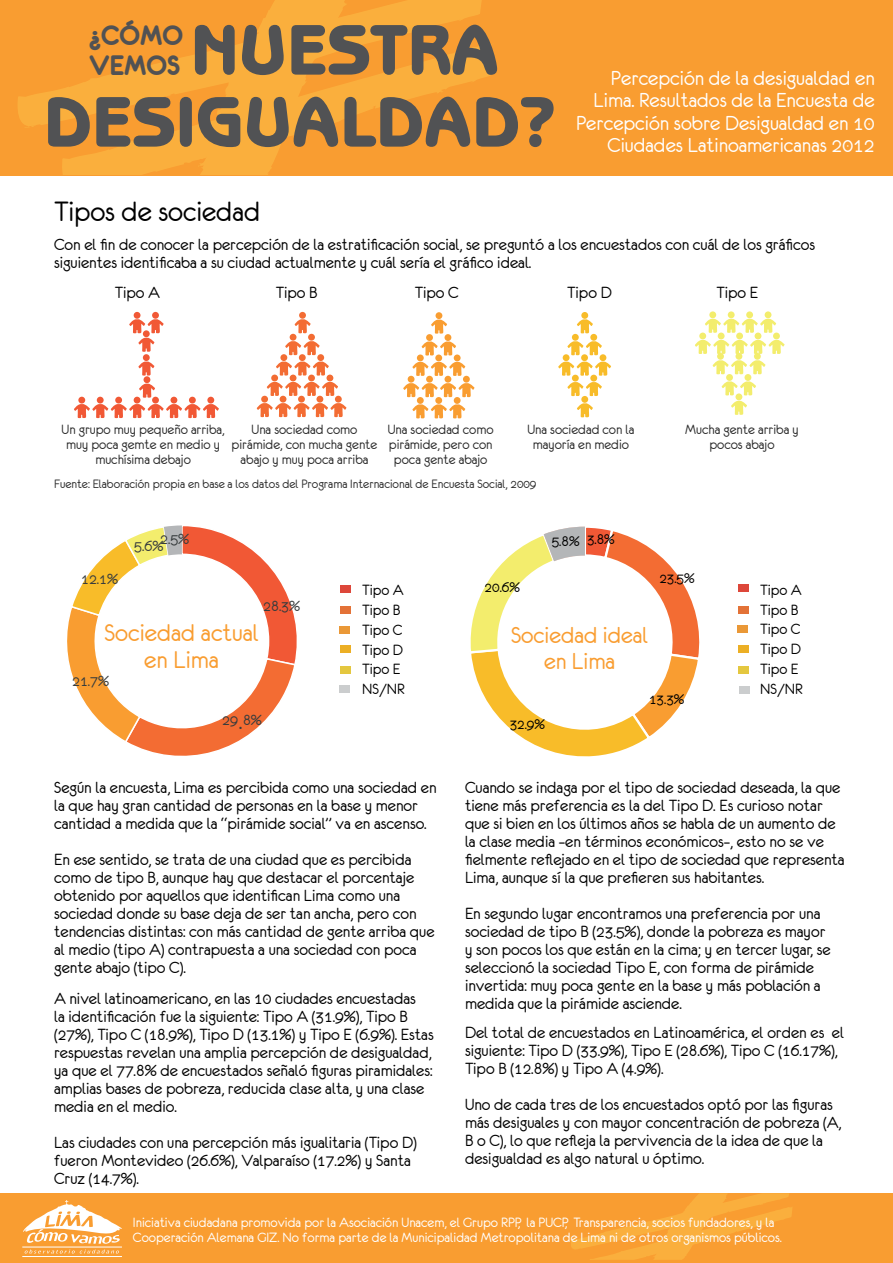
<style>
.page{position:relative;width:893px;height:1263px;background:#fff}
.page>*{position:absolute;margin:0;border:0;box-sizing:border-box;transform-origin:0 0}
.t1{font:800 72px/72px "Benguiat Gothic Std";color:#515254}
.t2{font:31.05px "Eurofurenceregular";color:#000}
.t3{font:30px/30px "Eurofurencebold";color:#515254}
.t4{font:27px/27px "Eurofurenceregular";color:#f99d31;text-align:center}
.t5{font:25.8px/25.8px "Eurofurenceregular";color:#f99d31;text-align:center}
.t6{font:22.5px/22.5px "Eurofurenceregular";color:#fff;text-align:right}
.t7{font:18px/18px "Eurofurenceregular";color:#000}
.t8{font:16.5px/19.8px "Eurofurenceregular";color:#000}
.t9{font:16.5px "Eurofurenceregular";color:#373c3d}
.t10{font:15.75px "Eurofurenceregular";color:#000}
.t11{font:15px/15px "Eurofurenceregular";color:#2b2b2b;text-align:center}
.t12{font:15px/15px "Eurofurenceregular";color:#fff}
.t13{font:13.5px "Eurofurenceregular";color:#2b2b2b}
.s1{font-family:"Calibri";font-size:19.95px}
</style>
<div class="page">
<div style="left:0;top:1193px;width:893px;height:70px;background:#f99d31"></div>
<svg style="left:23px;top:1200px;width:99px;height:53px"></svg>
<hr style="left:22px;top:1247px;width:100px;height:1px;background:#fff">
<hr style="left:22px;top:1256px;width:100px;height:1px;background:#fff">
<svg style="left:571px;top:1193px;width:221px;height:67px"></svg>
<div style="left:0;top:0;width:893px;height:175px;background:#f99d31"></div>
<svg style="left:18px;top:0;width:464px;height:127px"></svg>
<svg style="left:55px;top:42px;width:436px;height:133px"></svg>
<svg style="left:148px;top:0;width:261px;height:175px;fill:#faaf3d"></svg>
<svg style="left:470px;top:526px;width:230px;height:231px"></svg>
<svg style="left:558px;top:312px;width:53px;height:105px"></svg>
<svg style="left:403px;top:312px;width:72px;height:107px"></svg>
<svg style="left:256px;top:312px;width:91px;height:105px"></svg>
<svg style="left:695px;top:311px;width:90px;height:104px"></svg>
<svg style="left:74px;top:312px;width:145px;height:106px"></svg>
<svg style="left:67px;top:525px;width:230px;height:231px"></svg>
<div style="left:340px;top:585px;width:10px;height:8px;background:#dd473a"></div>
<div style="left:340px;top:606px;width:10px;height:8px;background:#e37237"></div>
<div style="left:340px;top:626px;width:10px;height:8px;background:#ea9837"></div>
<div style="left:340px;top:645px;width:10px;height:8px;background:#ecaf25"></div>
<div style="left:340px;top:666px;width:10px;height:8px;background:#e4c73f"></div>
<div style="left:340px;top:685px;width:10px;height:8px;background:#cbcdce"></div>
<div style="left:738px;top:584px;width:10px;height:8px;background:#dd473a"></div>
<div style="left:738px;top:606px;width:10px;height:8px;background:#e37237"></div>
<div style="left:738px;top:625px;width:10px;height:8px;background:#ea9837"></div>
<div style="left:738px;top:645px;width:10px;height:7px;background:#ecaf25"></div>
<div style="left:738px;top:666px;width:10px;height:7px;background:#e4c73f"></div>
<div style="left:739px;top:686px;width:11px;height:8px;background:#cbcdce"></div>
<h3 class="t3" style="left:89px;top:20px;width:95px">¿CÓMO<br>VEMOS</h3>
<h1 class="t1" style="left:44px;top:14px;width:514px;text-indent:147px">NUESTRA<br>DESIGUALDAD?</h1>
<h2 class="t2" style="left:54px;top:196px;width:208px">Tipos de sociedad</h2>
<p class="t6" style="left:576px;top:66px;width:300px">Percepción de la desigualdad en Lima. Resultados de la Encuesta de Percepción sobre Desigualdad en 10<br>Ciudades Latinoamericanas 2012</p>
<p class="t7" style="left:54px;top:236px;width:763px">Con el fin de conocer la percepción de la estratificación social, se preguntó a los encuestados con cuál de los gráficos siguientes identificaba a su ciudad actualmente y cuál sería el gráfico ideal.</p>
<p class="t7" style="left:115px;top:284px;width:47px">Tipo A</p>
<p class="t7" style="left:276px;top:284px;width:43px">Tipo B</p>
<p class="t7" style="left:415px;top:284px;width:45px">Tipo C</p>
<p class="t7" style="left:567px;top:284px;width:46px">Tipo D</p>
<p class="t7" style="left:717px;top:284px;width:43px">Tipo E</p>
<p class="t11" style="left:232px;top:422px;width:147px">Una sociedad como pirámide, con mucha gente abajo y muy poca arriba</p>
<p class="t13" style="left:54px;top:476px;width:484px">Fuente: Elaboración propia en base a los datos del Programa Internacional de Encuesta Social, 2009</p>
<p class="t11" style="left:62px;top:422px;width:165px">Un grupo muy pequeño arriba, muy poca gemte en medio y muchísima debajo</p>
<p class="t11" style="left:685px;top:422px;width:115px">Mucha gente arriba y pocos abajo</p>
<p class="t11" style="left:388px;top:422px;width:107px">Una sociedad como pirámide, pero con poca gente abajo</p>
<p class="t11" style="left:527px;top:422px;width:108px">Una sociedad con la mayoría en medio</p>
<p class="t9" style="left:81px;top:571px;width:38px">12.1%</p>
<p class="t9" style="left:134px;top:534px;width:56px">5.6%2.5%</p>
<p class="t9" style="left:263px;top:598px;width:38px">28.3%</p>
<h3 class="t4" style="left:105px;top:619px;width:156px">Sociedad actual en Lima</h3>
<p class="t9" style="left:72px;top:672px;width:38px">21.7%</p>
<p class="t9" style="left:222px;top:712px;width:41px">29<span class="s1">.</span>8%</p>
<p class="t8" style="left:362px;top:580px;width:44px">Tipo A<br>Tipo B<br>Tipo C<br>Tipo D<br>Tipo E<br>NS/NR</p>
<p class="t10" style="left:485px;top:579px;width:37px">20.6%</p>
<p class="t10" style="left:552px;top:533px;width:29px">5.8%</p>
<p class="t10" style="left:587px;top:531px;width:29px">3.8%</p>
<p class="t10" style="left:659px;top:570px;width:37px">23.5%</p>
<h3 class="t5" style="left:511px;top:622px;width:139px">Sociedad ideal en Lima</h3>
<p class="t10" style="left:510px;top:716px;width:37px">32.9%</p>
<p class="t10" style="left:649px;top:692px;width:37px">13.3%</p>
<p class="t8" style="left:760px;top:580px;width:44px">Tipo A<br>Tipo B<br>Tipo C<br>Tipo D<br>Tipo E<br>NS/NR</p>
<p class="t7" style="left:54px;top:778px;width:384px">Según la encuesta, Lima es percibida como una sociedad en la que hay gran cantidad de personas en la base y menor cantidad a medida que la “pirámide social” va en ascenso.</p>
<p class="t7" style="left:54px;top:850px;width:382px">En ese sentido, se trata de una ciudad que es percibida como de tipo B, aunque hay que destacar el porcentaje obtenido por aquellos que identifican Lima como una sociedad donde su base deja de ser tan ancha, pero con tendencias distintas: con más cantidad de gente arriba que al medio (tipo A) contrapuesta a una sociedad con poca gente abajo (tipo C).</p>
<p class="t7" style="left:465px;top:778px;width:381px">Cuando se indaga por el tipo de sociedad deseada, la que tiene más preferencia es la del Tipo D. Es curioso notar que si bien en los últimos años se habla de un aumento de la clase media –en términos económicos–, esto no se ve fielmente reflejado en el tipo de sociedad que representa Lima, aunque sí la que prefieren sus habitantes.</p>
<p class="t7" style="left:465px;top:904px;width:367px">En segundo lugar encontramos una preferencia por una sociedad de tipo B (23.5%), donde la pobreza es mayor y son pocos los que están en la cima; y en tercer lugar, se seleccionó la sociedad Tipo E, con forma de pirámide invertida: muy poca gente en la base y más población a</p>
<p class="t7" style="left:54px;top:990px;width:363px">A nivel latinoamericano, en las 10 ciudades encuestadas</p>
<p class="t7" style="left:465px;top:994px;width:218px">medida que la pirámide asciende.</p>
<p class="t7" style="left:54px;top:1008px;width:381px">la identificación fue la siguiente: Tipo A (31.9%), Tipo B (27%), Tipo C (18.9%), Tipo D (13.1%) y Tipo E (6.9%). Estas respuestas revelan una amplia percepción de desigualdad, ya que el 77.8% de encuestados señaló figuras piramidales: amplias bases de pobreza, reducida clase alta, y una clase media en el medio.</p>
<p class="t7" style="left:54px;top:1134px;width:364px">Las ciudades con una percepción más igualitaria (Tipo D) fueron Montevideo (26.6%), Valparaíso (17.2%) y Santa<br>Cruz (14.7%).</p>
<p class="t7" style="left:465px;top:1023px;width:381px">Del total de encuestados en Latinoamérica, el orden es el siguiente: Tipo D (33.9%), Tipo E (28.6%), Tipo C (16.17%),<br>Tipo B (12.8%) y Tipo A (4.9%).</p>
<p class="t7" style="left:465px;top:1095px;width:378px">Uno de cada tres de los encuestados optó por las figuras más desiguales y con mayor concentración de pobreza (A, B o C), lo que refleja la pervivencia de la idea de que la desigualdad es algo natural u óptimo.</p>
<p class="t12" style="left:133px;top:1214px;width:650px">Iniciativa ciudadana promovida por la Asociación Unacem, el Grupo RPP, la PUCP, Transparencia, socios fundadores, y la<br>Cooperación Alemana GIZ. No forma parte de la Municipalidad Metropolitana de Lima ni de otros organismos públicos.</p>
</div>
